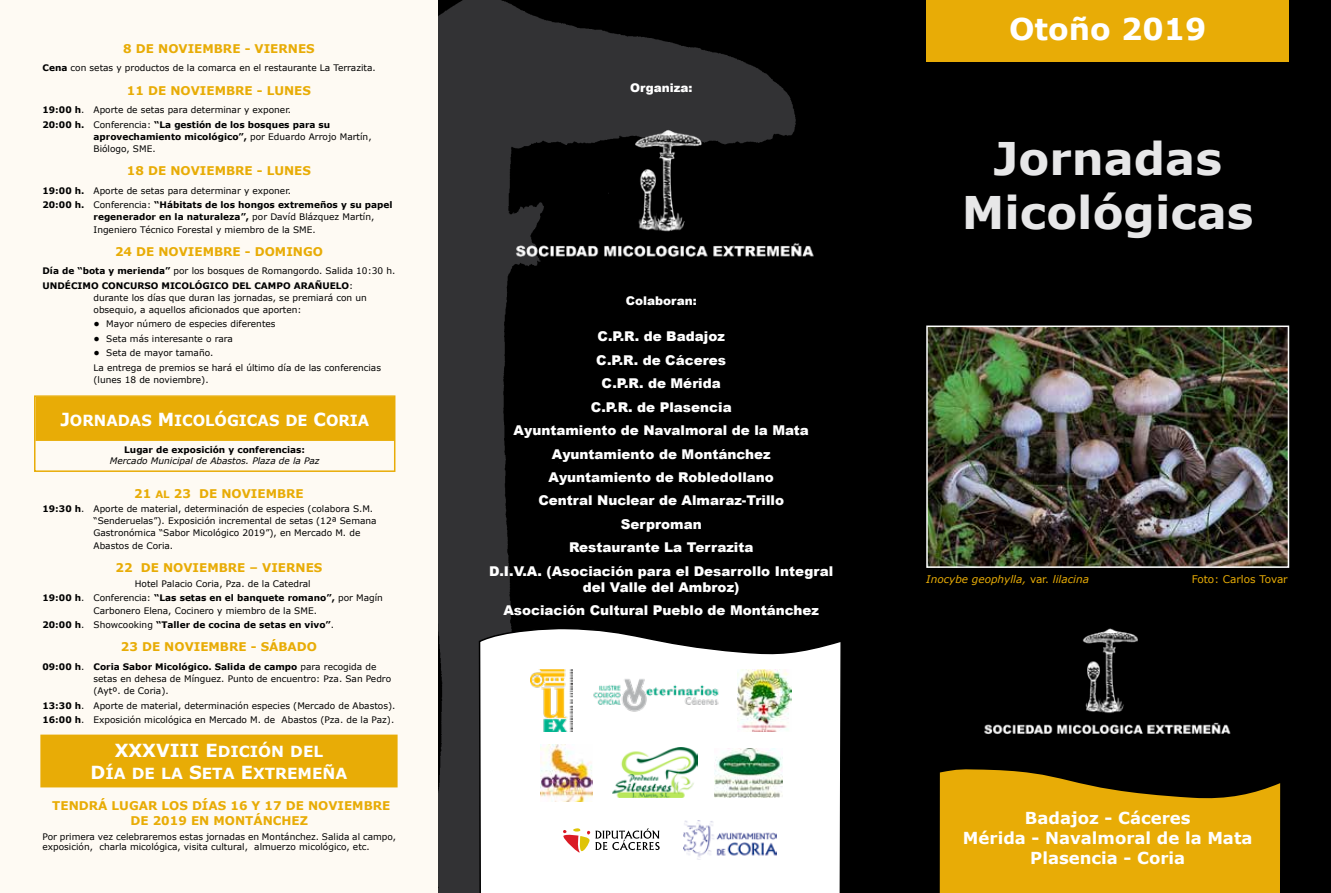
<style>
.page{position:relative;width:1331px;height:893px;background:#000}
.page>*{position:absolute;margin:0;border:0;box-sizing:border-box;transform-origin:0 0}
.t1{font:700 45px/54px "Verdana";color:#e7e7e8;text-align:center}
.t2{font:700 30px "Verdana";color:#fff}
.t3{font:700 16.5px/19.8px "Verdana";color:#fff;text-align:center}
.t4{font:15.3px/21.6px "Verdana Bold SC850";color:#fff;text-align:center}
.t5{font:15.3px "Verdana Bold SC850";color:#fff;scale:.96 1}
.t6{font:900 13.5px/23.4px "Arial";color:#fff;text-align:center}
.t7{font:12px/14.4px "Verdana Bold SC850";color:#e8ac06}
.t8{font:900 12px "Arial";color:#fff}
.t9{font:italic 10.5px "Verdana";color:#e8ac06}
.t10{font:10.5px "Verdana";color:#e8ac06}
.t11{font:9px/12.3px "Verdana";color:#000}
.t12{font:700 9px/14.4px "Verdana";color:#000}
.t13{font:italic 9px "Verdana";color:#000}
.s1{font-weight:700}
.s2{font-weight:400}
.s3{font-size:18px}
.s4{font-size:10.2px}
.s5{font-style:normal}
</style>
<div class="page">
<img style="left:438px;top:0;width:355px;height:893px">
<div style="left:0;top:0;width:438px;height:893px;background:#fefaf3"></div>
<svg style="left:478px;top:627px;width:363px;height:266px;background:#e7e7e7"></svg>
<div style="left:926px;top:0;width:363px;height:62px;background:#e8ac06"></div>
<svg style="left:940px;top:769px;width:340px;height:124px;background:#ca9605"></svg>
<img style="left:929px;top:329px;width:357px;height:236px">
<div style="left:926px;top:326px;width:363px;height:242px;border:2px solid #fff"></div>
<img style="left:461px;top:105px;width:353px;height:183px">
<img style="left:984px;top:628px;width:247px;height:107px">
<div style="left:41px;top:735px;width:356px;height:52px;background:#e8ac06"></div>
<img style="left:738px;top:669px;width:54px;height:63px">
<img style="left:588px;top:677px;width:138px;height:47px">
<img style="left:530px;top:670px;width:43px;height:62px">
<img style="left:714px;top:748px;width:68px;height:49px">
<img style="left:540px;top:744px;width:52px;height:57px">
<img style="left:613px;top:748px;width:84px;height:50px">
<svg style="left:557px;top:822px;width:109px;height:36px;background:#e4dbd6"></svg>
<img style="left:684px;top:821px;width:92px;height:38px">
<div style="left:36px;top:398px;width:357px;height:42px;background:#e8ac06"></div>
<div style="left:36px;top:397px;width:358px;height:44px;border:2px solid #e8ac06"></div>
<div style="left:34px;top:395px;width:361px;height:77px;border:2px solid #e8ac06"></div>
<h3 class="t7" style="left:123px;top:41px;width:193px">8 DE NOVIEM BRE - VIERN ES</h3>
<p class="t11" style="left:43px;top:62px;width:335px"><span class="s1">Cena</span> con setas y productos de la comarca en el restaurante La Terrazita.</p>
<h3 class="t7" style="left:127px;top:83px;width:186px">11 DE NOVIEM BRE - LUN ES</h3>
<p class="t11" style="left:43px;top:103px;width:289px;line-height:14.4px"><span class="s1">19:00 h</span>. Aporte de setas para determinar y exponer.<br><span class="s1">20:00 h.</span> Conferencia: <span class="s1">“La gestión de los bosques para su</span></p>
<p class="t11" style="left:94px;top:130px;width:280px"><span class="s1">aprovechamiento micológico”,</span> por Eduardo Arrojo Martín,<br>Biólogo, SME.</p>
<h3 class="t7" style="left:127px;top:163px;width:186px">18 DE NOVIEM BRE - LUN ES</h3>
<p class="t12" style="left:43px;top:183px;width:351px">19:00 h. <span class="s2">Aporte de setas para determinar y exponer.<br></span>20:00 h. <span class="s2">Conferencia:</span> “Hábitats de los hongos extremeños y su papel</p>
<p class="t11" style="left:94px;top:211px;width:282px"><span class="s1">regenerador en la naturaleza”,</span> por Davíd Blázquez Martín,<br>Ingeniero Técnico Forestal y miembro de la SME.</p>
<h3 class="t7" style="left:115px;top:244px;width:209px">24 DE NOVIEM BRE - DOMINGO</h3>
<p class="t12" style="left:43px;top:264px;width:354px">Día de “bota y merienda” <span class="s2">por los bosques de Romangordo. Salida 10:30 h.<br></span>UNDÉCIMO CONCURSO MICOLÓGICO DEL CAMPO ARAÑUELO<span class="s2">:</span></p>
<p class="t11" style="left:94px;top:291px;width:275px">durante los días que duran las jornadas, se premiará con un obsequio, a aquellos aficionados que aporten:</p>
<p class="t11" style="left:94px;top:318px;width:184px"><span class="s1">•</span> Mayor número de especies diferentes</p>
<p class="t11" style="left:94px;top:332px;width:141px"><span class="s1">•</span> Seta más interesante o rara</p>
<p class="t11" style="left:94px;top:346px;width:289px;line-height:14.4px"><span class="s1">•</span> Seta de mayor tamaño.<br>La entrega de premios se hará el último día de las conferencias</p>
<p class="t11" style="left:94px;top:373px;width:117px">(lunes 18 de noviembre).</p>
<h3 class="t5" style="left:60px;top:409px;width:323px"><span class="s3">J</span>ORNADAS <span class="s3">M</span> ICOLÓGICAS DE <span class="s3">C</span>ORIA</h3>
<p class="t12" style="left:124px;top:442px;width:183px">Lugar de exposición y conferencias:</p>
<p class="t13" style="left:110px;top:454px;width:211px">Mercado Municipal de Abastos. Plaza de la Paz</p>
<h3 class="t7" style="left:134px;top:486px;width:171px">21 <span class="s4">AL</span> 23 DE NOVIEM BRE</h3>
<p class="t11" style="left:94px;top:502px;width:285px;text-indent:-51px"><span class="s1">19:30 h</span>. Aporte de material, determinación de especies (colabora S.M. “Senderuelas”). Exposición incremental de setas (12ª Semana Gastronómica “Sabor Micológico 2019”), en Mercado M. de Abastos de Coria.</p>
<h3 class="t7" style="left:116px;top:560px;width:208px">22 DE NOVIEM BRE – VIERN ES</h3>
<p class="t11" style="left:43px;top:576px;width:342px;line-height:14.4px;text-indent:92px">Hotel Palacio Coria, Pza. de la Catedral<br><span class="s1">19:00 h</span>. Conferencia: <span class="s1">“Las setas en el banquete romano”,</span> por Magín</p>
<p class="t11" style="left:43px;top:603px;width:293px;line-height:14.4px;text-indent:51px">Carbonero Elena, Cocinero y miembro de la SME.<br><span class="s1">20:00 h</span>. Showcooking <span class="s1">“Taller de cocina de setas en vivo”</span>.</p>
<h3 class="t7" style="left:121px;top:639px;width:198px">23 DE N OVIEM BRE - SÁBADO</h3>
<p class="t11" style="left:94px;top:660px;width:299px;text-indent:-51px"><span class="s1">09:00 h</span>. <span class="s1">Coria Sabor Micológico. Salida de campo</span> para recogida de setas en dehesa de Mínguez. Punto de encuentro: Pza. San Pedro (Aytº. de Coria).</p>
<p class="t11" style="left:43px;top:698px;width:354px;line-height:14.4px"><span class="s1">13:30 h</span>. Aporte de material, determinación especies (Mercado de Abastos).<br><span class="s1">16:00 h</span>. Exposición micológica en Mercado M. de Abastos (Pza. de la Paz).</p>
<h3 class="t4" style="left:91px;top:740px;width:258px"><span class="s3">XXXVIII E</span>DICIÓN DE L<br><span class="s3">D</span>ÍA DE LA <span class="s3">S</span>ETA <span class="s3">E</span>XTRE ME ÑA</h3>
<h3 class="t7" style="left:52px;top:798px;width:27px">TENDR</h3>
<h3 class="t7" style="left:98px;top:798px;width:103px">Á LUGAR LOS DÍA</h3>
<h3 class="t7" style="left:131px;top:798px;width:261px;text-indent:87px">S 16 Y 17 DE NOVIEM BRE<br>DE 2019 EN MONTÁNCHEZ</h3>
<p class="t11" style="left:43px;top:831px;width:355px;line-height:10.8px">Por primera vez celebraremos estas jornadas en Montánchez. Salida al campo, exposición, charla micológica, visita cultural, almuerzo micológico, etc.</p>
<h3 class="t8" style="left:630px;top:79px;width:64px">Organiza:</h3>
<h3 class="t8" style="left:626px;top:292px;width:72px">Colaboran:</h3>
<p class="t6" style="left:489px;top:324px;width:346px">C.P.R. de Badajoz<br>C.P.R. de Cáceres<br>C.P.R. de Mérida<br>C.P.R. de Plasencia<br>Ayuntamiento de Navalmoral de la Mata<br>Ayuntamiento de Montánchez<br>Ayuntamiento de Robledollano<br>Central Nuclear de Almaraz-Trillo<br>Serproman<br>Restaurante La Terrazita<br>D.I.V.A. (Asociación para el Desarrollo Integral</p>
<h3 class="t6" style="left:503px;top:575px;width:317px">del Valle del Ambroz)<br>Asociación Cultural Pueblo de Montánchez</h3>
<h2 class="t2" style="left:1009px;top:8px;width:199px">Otoño 2019</h2>
<h1 class="t1" style="left:962px;top:130px;width:293px">Jornadas<br>Micológicas</h1>
<p class="t9" style="left:926px;top:572px;width:164px">Inocybe geophylla, <span class="s5">var.</span> lilacina</p>
<p class="t10" style="left:1192px;top:572px;width:98px">Foto: Carlos Tovar</p>
<h3 class="t3" style="left:963px;top:808px;width:291px">Badajoz - Cáceres<br>Mérida - Navalmoral de la Mata<br>Plasencia - Coria</h3>
</div>
